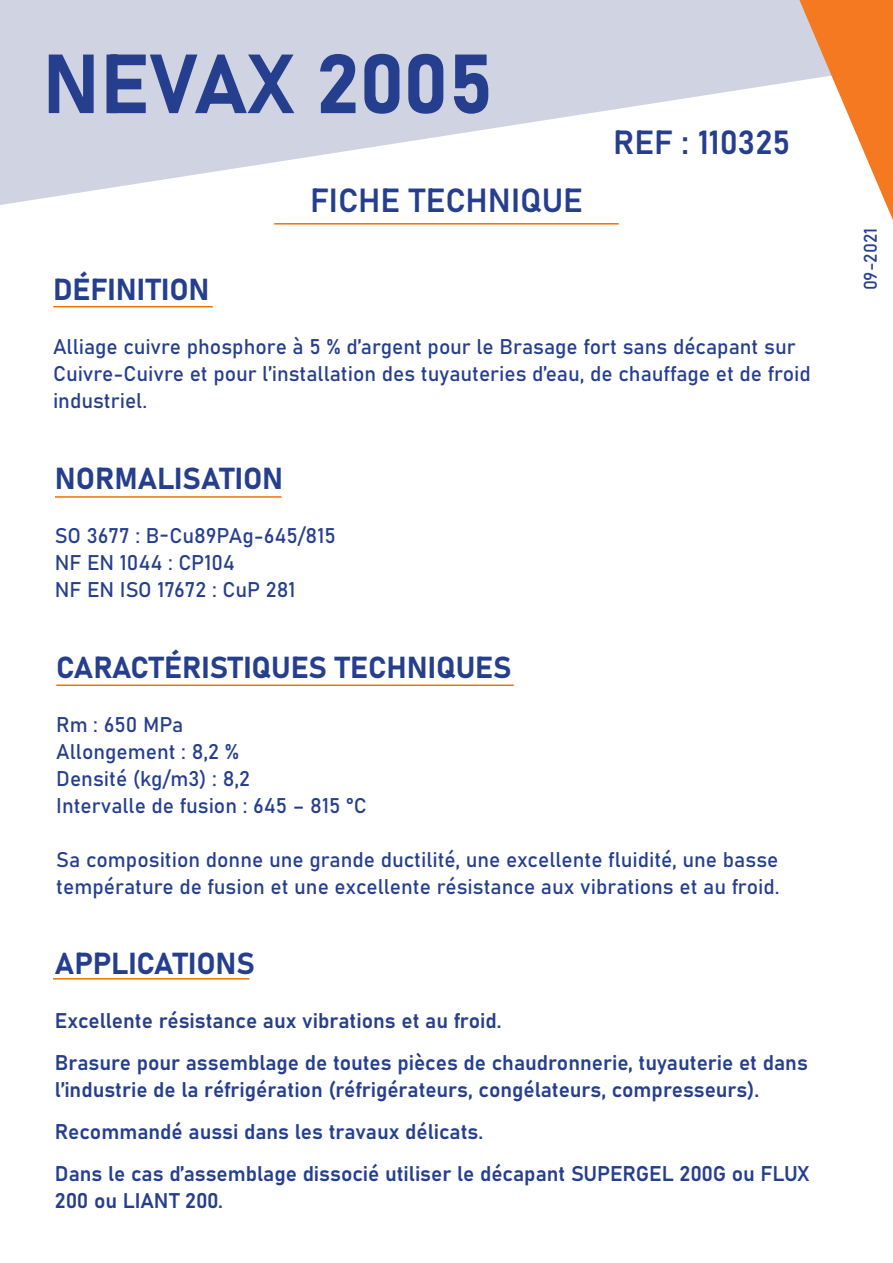
<style>
.page{position:relative;width:893px;height:1263px;background:#fff}
.page>*{position:absolute;margin:0;border:0;box-sizing:border-box;transform-origin:0 0}
.t1{font:82.5px "Bahnschrift";color:#253f8e}
.t2{font:33px "Bahnschrift";color:#253f8e}
.t3{font:30px "Bahnschrift";color:#253f8e}
.t4{font:21px/27px "Bahnschrift";color:#253f8e}
.t5{font:18px "Bahnschrift";color:#253f8e}
</style>
<div class="page">
<svg style="left:0;top:0;width:799px;height:205px;fill:#cfd3e2"></svg>
<svg style="left:799px;top:0;width:94px;height:220px"></svg>
<hr style="left:53px;top:306px;width:160px;height:1px;background:#ee7202">
<hr style="left:274px;top:223px;width:345px;height:2px;background:#ee7202">
<hr style="left:56px;top:684px;width:458px;height:2px;background:#ee7202">
<hr style="left:55px;top:496px;width:226px;height:2px;background:#ee7202">
<hr style="left:53px;top:978px;width:196px;height:1px;background:#ee7202">
<p class="t1" style="left:42px;top:21px;width:453px">NEVAX 2005</p>
<p class="t2" style="left:310px;top:175px;width:274px">FICHE TECHNIQUE</p>
<p class="t2" style="left:613px;top:117px;width:179px">REF : 110325</p>
<p class="t3" style="left:53px;top:267px;width:158px">DÉFINITION</p>
<p class="t4" style="left:53px;top:332px;width:759px">Alliage cuivre phosphore à 5 % d’argent pour le Brasage fort sans décapant sur<br>Cuivre-Cuivre et pour l’installation des tuyauteries d’eau, de chauffage et de froid industriel.</p>
<p class="t3" style="left:55px;top:456px;width:230px">NORMALISATION</p>
<p class="t4" style="left:55px;top:521px;width:282px">SO 3677 : B-Cu89PAg-645/815</p>
<p class="t4" style="left:55px;top:548px;width:181px">NF EN 1044 : CP104</p>
<p class="t4" style="left:55px;top:575px;width:242px">NF EN ISO 17672 : CuP 281</p>
<p class="t3" style="left:56px;top:645px;width:457px">CARACTÉRISTIQUES TECHNIQUES</p>
<p class="t4" style="left:56px;top:710px;width:128px">Rm : 650 MPa</p>
<p class="t4" style="left:56px;top:737px;width:184px">Allongement : 8,2 %</p>
<p class="t4" style="left:56px;top:764px;width:195px">Densité (kg/m3) : 8,2</p>
<p class="t4" style="left:56px;top:791px;width:312px">Intervalle de fusion : 645 – 815 °C</p>
<p class="t4" style="left:56px;top:845px;width:724px">Sa composition donne une grande ductilité, une excellente fluidité, une basse</p>
<p class="t4" style="left:56px;top:872px;width:725px">température de fusion et une excellente résistance aux vibrations et au froid.</p>
<p class="t3" style="left:55px;top:941px;width:201px">APPLICATIONS</p>
<p class="t4" style="left:55px;top:1006px;width:448px">Excellente résistance aux vibrations et au froid.</p>
<p class="t4" style="left:55px;top:1048px;width:754px">Brasure pour assemblage de toutes pièces de chaudronnerie, tuyauterie et dans l’industrie de la réfrigération (réfrigérateurs, congélateurs, compresseurs).</p>
<p class="t4" style="left:55px;top:1117px;width:430px">Recommandé aussi dans les travaux délicats.</p>
<p class="t4" style="left:55px;top:1159px;width:756px">Dans le cas d’assemblage dissocié utiliser le décapant SUPERGEL 200G ou FLUX<br>200 ou LIANT 200.</p>
<p class="t5" style="left:857px;top:290px;width:64px;rotate:-90deg">09-2021</p>
</div>
